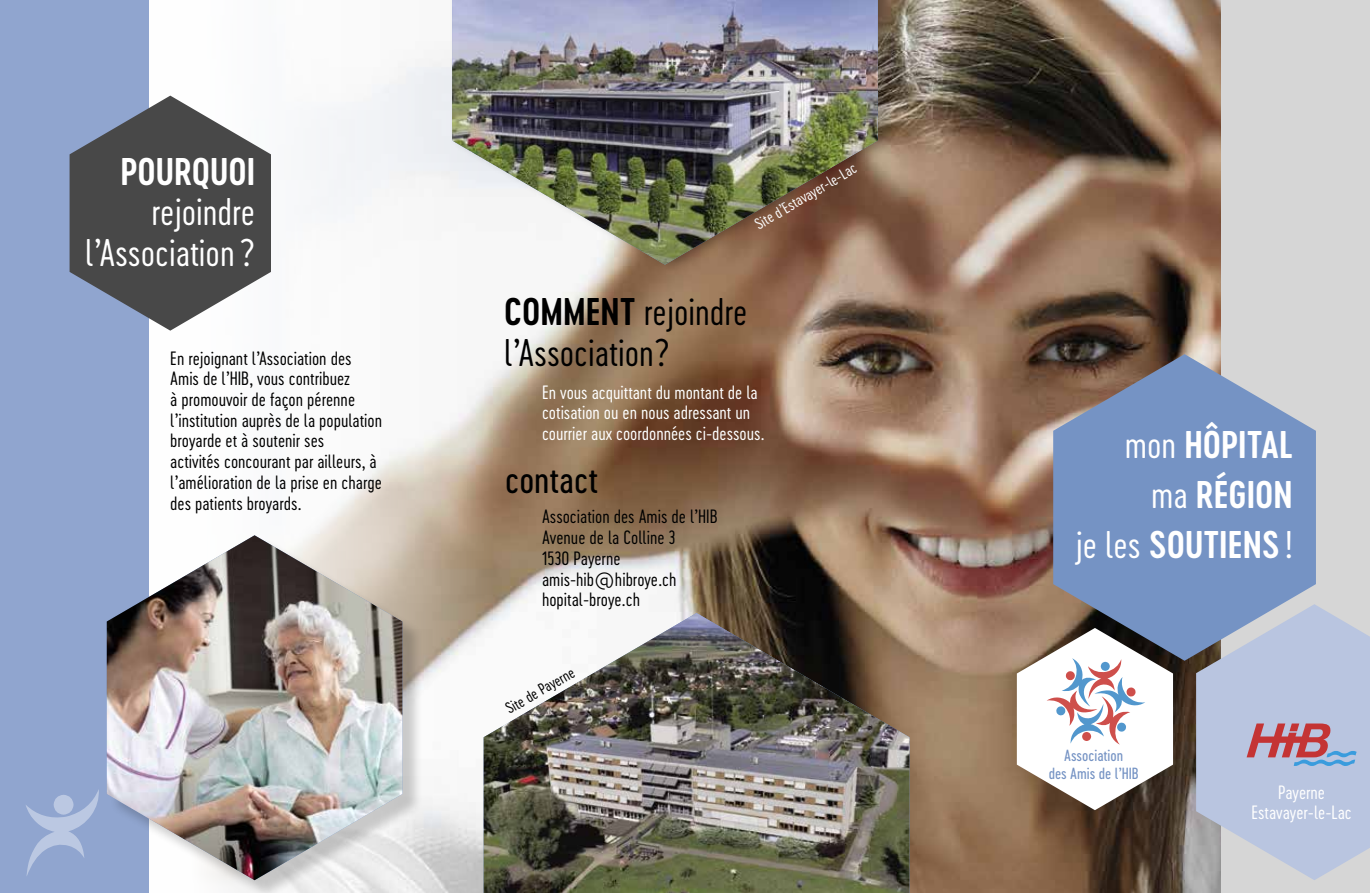
<style>
.page{position:relative;width:1370px;height:893px;background:#fff}
.page>*{position:absolute;margin:0;border:0;box-sizing:border-box;transform-origin:0 0}
.t1{font:36px/49.9px "Cervo Neue Semi Bold Neue";color:#fff;text-align:right}
.t2{font:36px/40.5px "Cervo Neue Light Neue";color:#000}
.t3{font:36px/40.5px "Cervo Neue Light Neue";color:#fff;text-align:right}
.t4{font:36px "Cervo Neue Regular Neue";color:#000}
.t5{font:18px/20.7px "Cervo Neue Light Neue";color:#000}
.t6{font:18px/20.7px "Cervo Neue Light Neue";color:#fff}
.t7{font:15.15px/18.1px "Cervo Neue Regular Neue";color:#7593c4;text-align:center}
.t8{font:15px "Cervo Neue Light Neue";color:#fff}
.t9{font:15px "Cervo Neue Light Neue";color:#000}
.s1{font-family:"Cervo Neue Semi Bold Neue"}
.s2{font-family:"Cervo Neue Light Neue"}
</style>
<div class="page">
<img style="left:170px;top:0;width:1050px;height:893px">
<div style="left:0;top:0;width:149px;height:893px;background:#90a5cf"></div>
<div style="left:1220px;top:0;width:149px;height:893px;background:#d6d6d6"></div>
<svg style="left:1053px;top:354px;width:262px;height:307px;background:#7c92b8"></svg>
<div style="left:109px;top:539px;width:314px;height:354px;background:#000;opacity:.2"></div>
<img style="left:107px;top:535px;width:295px;height:345px">
<svg style="left:70px;top:96px;width:201px;height:235px"></svg>
<svg style="left:1016px;top:628px;width:156px;height:182px"></svg>
<svg style="left:1195px;top:604px;width:174px;height:276px;background:#b4bad0"></svg>
<div style="left:449px;top:0;width:448px;height:273px;background:#000;opacity:.3"></div>
<img style="left:452px;top:0;width:425px;height:265px">
<img style="left:483px;top:613px;width:426px;height:280px">
<svg style="left:26px;top:790px;width:73px;height:86px"></svg>
<h1 class="t1" style="left:121px;top:146px;width:136px">POURQUOI</h1>
<h1 class="t3" style="left:85px;top:191px;width:172px">rejoindre l’Association?</h1>
<p class="t5" style="left:170px;top:347px;width:213px">En rejoignant l’Association des<br>Amis de l’HIB, vous contribuez<br>à promouvoir de façon pérenne l’institution auprès de la population broyarde et à soutenir ses<br>activités concourant par ailleurs, à l’amélioration de la prise en charge des patients broyards.</p>
<p class="t8" style="left:751px;top:217px;width:117px;rotate:-31deg">Site d’Estavayer-le-Lac</p>
<h1 class="t2" style="left:504px;top:292px;width:245px"><span class="s1">COMMENT</span> rejoindre l’Association?</h1>
<p class="t6" style="left:542px;top:381px;width:224px">En vous acquittant du montant de la cotisation ou en nous adressant un courrier aux coordonnées ci-dessous.</p>
<h1 class="t4" style="left:505px;top:456px;width:94px">contact</h1>
<p class="t5" style="left:542px;top:506px;width:177px">Association des Amis de l’HIB<br>Avenue de la Colline 3<br>1530 Payerne amis-hib@hibroye.ch hopital-broye.ch</p>
<p class="t9" style="left:502px;top:701px;width:79px;rotate:-30deg">Site de Payerne</p>
<h1 class="t1" style="left:1076px;top:420px;width:218px"><span class="s2">mon</span> HÔPITAL<br><span class="s2">ma</span> RÉGION<br><span class="s2">je les</span> SOUTIENS<span class="s2">!</span></h1>
<p class="t7" style="left:1048px;top:746px;width:91px">Association<br>des Amis de l’HIB</p>
<p class="t6" style="left:1251px;top:781px;width:102px;text-align:center">Payerne<br>Estavayer-le-Lac</p>
</div>
